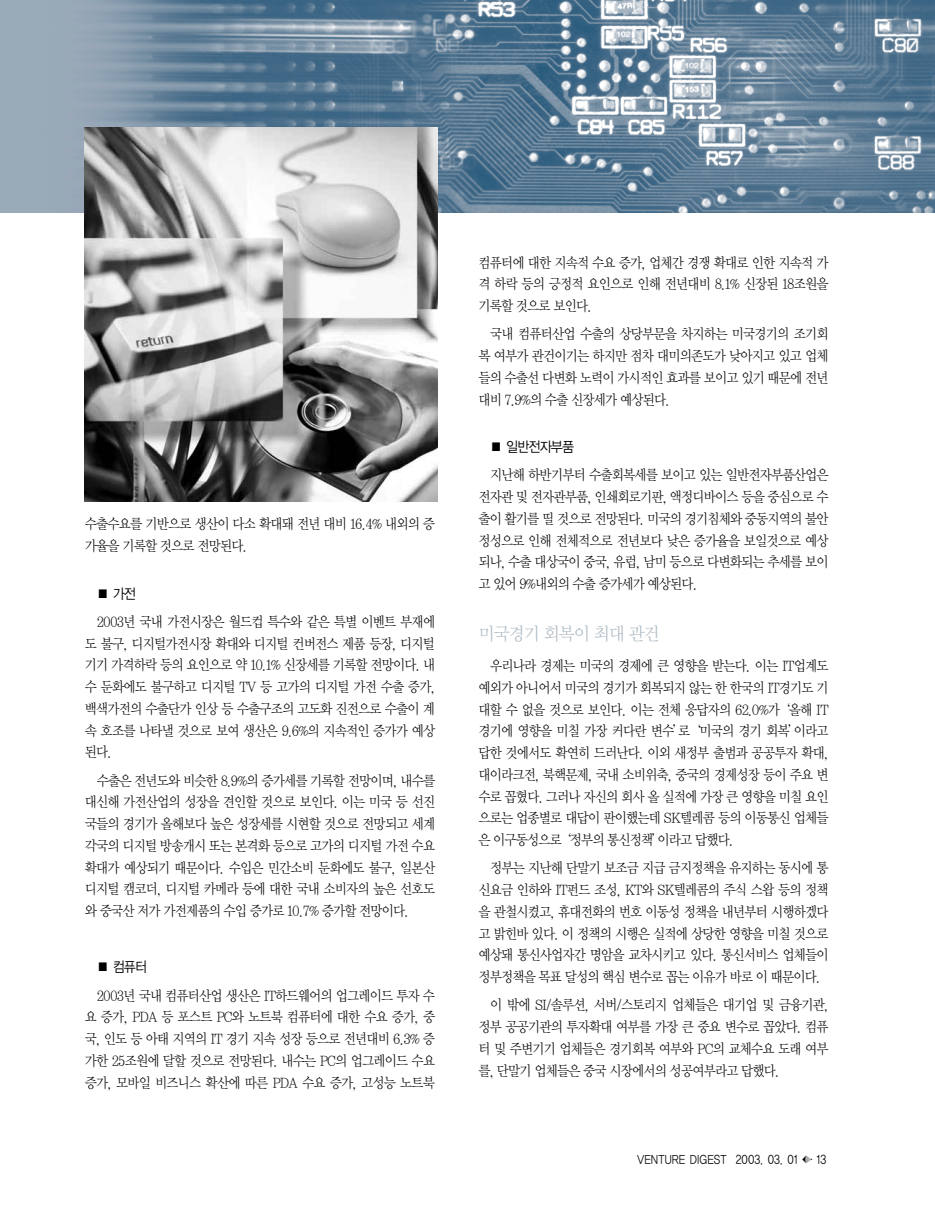
<style>
.page{position:relative;width:935px;height:1211px;background:#fff}
.page>*{position:absolute;margin:0;border:0;box-sizing:border-box;transform-origin:0 0}
.t1{font:18px "Y Mj O12";letter-spacing:-.115em;color:#aebbc4;scale:.95 1}
.t2{font:14.25px/21.8px "Y Mj O12";letter-spacing:-.115em;color:#000;text-align:justify;scale:.9 1}
.t3{font:14.25px "YGO12";letter-spacing:-.13em;color:#000;scale:.9 1}
.t4{font:12px "YGO12";letter-spacing:-.06em;color:#000;scale:.85 1}
</style>
<div class="page">
<img style="left:0;top:0;width:934px;height:213px">
<img style="left:84px;top:128px;width:353px;height:374px">
<p class="t2" style="left:84px;top:514px;width:391px">수출수요를 기반으로 생산이 다소 확대돼 전년 대비 16.4% 내외의 증 가율을 기록할 것으로 전망된다.</p>
<p class="t3" style="left:96px;top:587px;width:46px">■ 가전</p>
<p class="t2" style="left:84px;top:611px;width:391px;text-indent:12px">2003년 국내 가전시장은 월드컵 특수와 같은 특별 이벤트 부재에 도 불구, 디지털가전시장 확대와 디지털 컨버전스 제품 등장, 디지털 기기 가격하락 등의 요인으로 약 10.1% 신장세를 기록할 전망이다. 내 수 둔화에도 불구하고 디지털 TV 등 고가의 디지털 가전 수출 증가, 백색가전의 수출단가 인상 등 수출구조의 고도화 진전으로 수출이 계 속 호조를 나타낼 것으로 보여 생산은 9.6%의 지속적인 증가가 예상 된다.</p>
<p class="t2" style="left:84px;top:770px;width:391px;text-indent:12px">수출은 전년도와 비슷한 8.9%의 증가세를 기록할 전망이며, 내수를 대신해 가전산업의 성장을 견인할 것으로 보인다. 이는 미국 등 선진 국들의 경기가 올해보다 높은 성장세를 시현할 것으로 전망되고 세계 각국의 디지털 방송개시 또는 본격화 등으로 고가의 디지털 가전 수요 확대가 예상되기 때문이다. 수입은 민간소비 둔화에도 불구, 일본산 디지털 캠코더, 디지털 카메라 등에 대한 국내 소비자의 높은 선호도 와 중국산 저가 가전제품의 수입 증가로 10.7% 증가할 전망이다.</p>
<p class="t3" style="left:96px;top:960px;width:58px">■ 컴퓨터</p>
<p class="t2" style="left:84px;top:985px;width:391px;text-indent:12px">2003년 국내 컴퓨터산업 생산은 IT하드웨어의 업그레이드 투자 수 요 증가, PDA 등 포스트 PC와 노트북 컴퓨터에 대한 수요 증가, 중 국, 인도 등 아태 지역의 IT 경기 지속 성장 등으로 전년대비 6.3% 증 가한 25조원에 달할 것으로 전망된다. 내수는 PC의 업그레이드 수요 증가, 모바일 비즈니스 확산에 따른 PDA 수요 증가, 고성능 노트북</p>
<p class="t2" style="left:478px;top:252px;width:391px">컴퓨터에 대한 지속적 수요 증가, 업체간 경쟁 확대로 인한 지속적 가 격 하락 등의 긍정적 요인으로 인해 전년대비 8.1% 신장된 18조원을 기록할 것으로 보인다.</p>
<p class="t2" style="left:478px;top:324px;width:391px;text-indent:12px">국내 컴퓨터산업 수출의 상당부문을 차지하는 미국경기의 조기회 복 여부가 관건이기는 하지만 점차 대미의존도가 낮아지고 있고 업체 들의 수출선 다변화 노력이 가시적인 효과를 보이고 있기 때문에 전년 대비 7.9%의 수출 신장세가 예상된다.</p>
<p class="t3" style="left:490px;top:440px;width:96px">■ 일반전자부품</p>
<p class="t2" style="left:478px;top:465px;width:391px;text-indent:12px">지난해 하반기부터 수출회복세를 보이고 있는 일반전자부품산업은 전자관 및 전자관부품, 인쇄회로기판, 액정디바이스 등을 중심으로 수 출이 활기를 띨 것으로 전망된다. 미국의 경기침체와 중동지역의 불안 정성으로 인해 전체적으로 전년보다 낮은 증가율을 보일것으로 예상 되나, 수출 대상국이 중국, 유럽, 남미 등으로 다변화되는 추세를 보이 고 있어 9%내외의 수출 증가세가 예상된다.</p>
<p class="t1" style="left:478px;top:625px;width:193px">미국경기 회복이 최대 관건</p>
<p class="t2" style="left:478px;top:656px;width:391px;text-indent:12px">우리나라 경제는 미국의 경제에 큰 영향을 받는다. 이는 IT업계도 예외가 아니어서 미국의 경기가 회복되지 않는 한 한국의 IT경기도 기 대할 수 없을 것으로 보인다. 이는 전체 응답자의 62.0%가‘올해 IT 경기에 영향을 미칠 가장 커다란 변수’로‘미국의 경기 회복’이라고 답한 것에서도 확연히 드러난다. 이외 새정부 출범과 공공투자 확대, 대이라크전, 북핵문제, 국내 소비위축, 중국의 경제성장 등이 주요 변 수로 꼽혔다. 그러나 자신의 회사 올 실적에 가장 큰 영향을 미칠 요인 으로는 업종별로 대답이 판이했는데 SK텔레콤 등의 이동통신 업체들 은 이구동성으로‘정부의 통신정책’이라고 답했다.</p>
<p class="t2" style="left:478px;top:858px;width:391px;text-indent:12px">정부는 지난해 단말기 보조금 지급 금지정책을 유지하는 동시에 통 신요금 인하와 IT펀드 조성, KT와 SK텔레콤의 주식 스왑 등의 정책 을 관철시켰고, 휴대전화의 번호 이동성 정책을 내년부터 시행하겠다 고 밝힌바 있다. 이 정책의 시행은 실적에 상당한 영향을 미칠 것으로 예상돼 통신사업자간 명암을 교차시키고 있다. 통신서비스 업체들이 정부정책을 목표 달성의 핵심 변수로 꼽는 이유가 바로 이 때문이다.</p>
<p class="t2" style="left:478px;top:995px;width:391px;text-indent:12px">이 밖에 SI/솔루션, 서버/스토리지 업체들은 대기업 및 금융기관, 정부 공공기관의 투자확대 여부를 가장 큰 중요 변수로 꼽았다. 컴퓨 터 및 주변기기 업체들은 경기회복 여부와 PC의 교체수요 도래 여부 를, 단말기 업체들은 중국 시장에서의 성공여부라고 답했다.</p>
<p class="t4" style="left:636px;top:1153px;width:192px">VENTURE DIGEST 2003. 03. 01</p>
<p class="t4" style="left:816px;top:1153px;width:14px">13</p>
</div>
